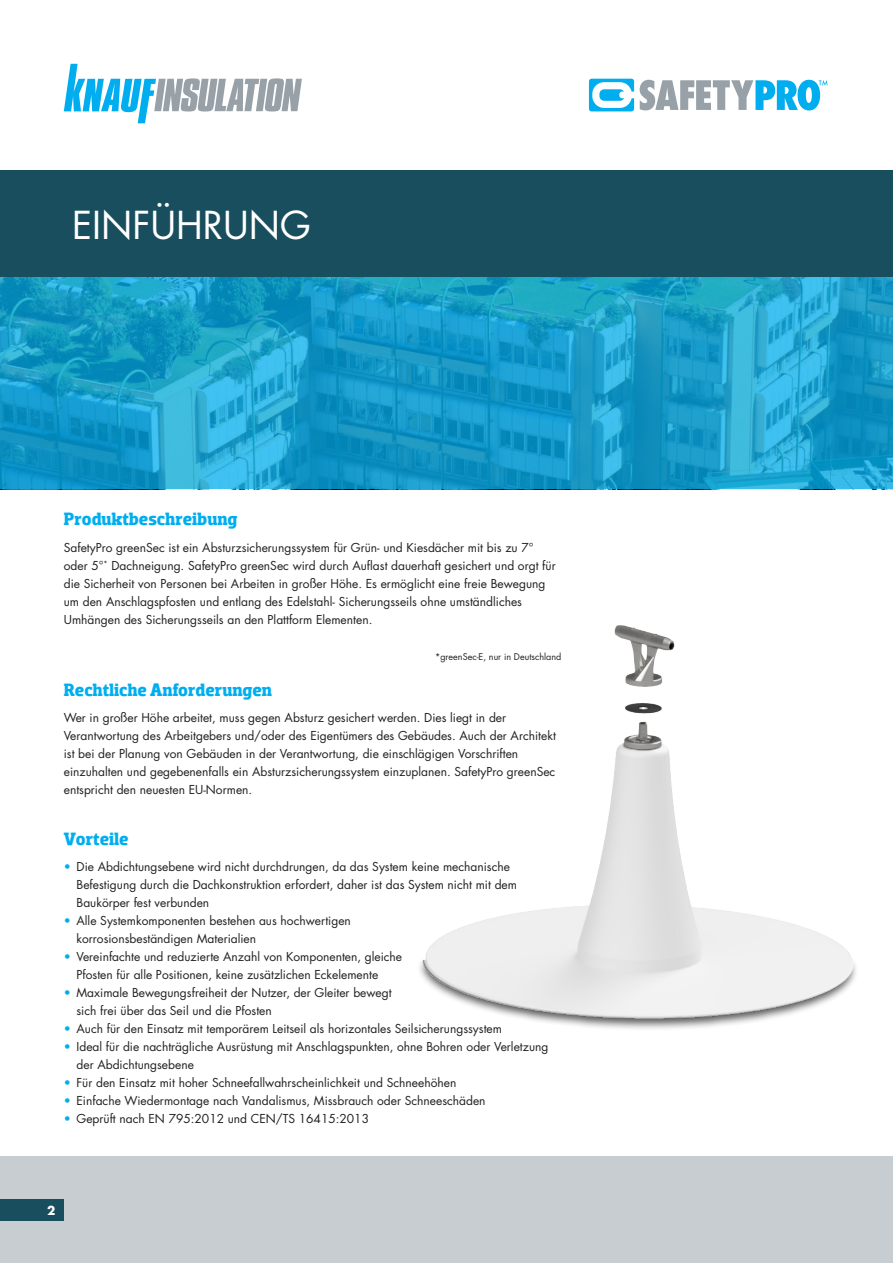
<style>
.page{position:relative;width:893px;height:1263px;background:#fff}
.page>*{position:absolute;margin:0;border:0;box-sizing:border-box;transform-origin:0 0}
.t1{font:37.5px "Futura KNAUF";color:#fff}
._1_intro_13pt_orange{font:700 18px "Dobra Slab W01";color:#00aeef}
._1_intro_13pt_orange-2{font:12px/18px "Futura KNAUF";color:#231f20}
.t2{font:700 12px "Futura KNAUF";color:#fff}
._1_intro_13pt_orange-3{font:9px "Futura KNAUF";color:#231f20}
.s1{color:#00aeef}
</style>
<div class="page">
<svg style="left:0;top:276px;width:893px;height:213px;background:#1a9dc8"></svg>
<div style="left:0;top:170px;width:893px;height:106px;background:#184e5d"></div>
<div style="left:0;top:1157px;width:893px;height:106px;background:#c7cdd1"></div>
<div style="left:0;top:1199px;width:64px;height:21px;background:#184e5d"></div>
<svg style="left:640px;top:80px;width:188px;height:30px"></svg>
<svg style="left:589px;top:79px;width:45px;height:32px"></svg>
<svg style="left:64px;top:64px;width:238px;height:59px"></svg>
<hr style="left:892px;top:0;width:1px;height:276px;background:#c7cdd1">
<div style="left:416px;top:957px;width:443px;height:74px;background:#231f20;opacity:.75"></div>
<img style="left:421px;top:625px;width:432px;height:406px">
<p class="t1" style="left:72px;top:201px;width:240px">EINFÜHRUNG</p>
<p class="_1_intro_13pt_orange" style="left:64px;top:509px;width:175px">Produktbeschreibung</p>
<p class="_1_intro_13pt_orange-2" style="left:64px;top:538px;width:493px">SafetyPro greenSec ist ein Absturzsicherungssystem für Grün- und Kiesdächer mit bis zu 7° oder 5°<sup>*</sup> Dachneigung. SafetyPro greenSec wird durch Auflast dauerhaft gesichert und orgt für die Sicherheit von Personen bei Arbeiten in großer Höhe. Es ermöglicht eine freie Bewegung um den Anschlagspfosten und entlang des Edelstahl- Sicherungsseils ohne umständliches Umhängen des Sicherungsseils an den Plattform Elementen.</p>
<p class="_1_intro_13pt_orange-3" style="left:435px;top:651px;width:128px">*greenSec-E, nur in Deutschland</p>
<p class="_1_intro_13pt_orange" style="left:64px;top:680px;width:210px">Rechtliche Anforderungen</p>
<p class="_1_intro_13pt_orange-2" style="left:64px;top:709px;width:494px">Wer in großer Höhe arbeitet, muss gegen Absturz gesichert werden. Dies liegt in der<br>Verantwortung des Arbeitgebers und/oder des Eigentümers des Gebäudes. Auch der Architekt ist bei der Planung von Gebäuden in der Verantwortung, die einschlägigen Vorschriften</p>
<p class="_1_intro_13pt_orange-2" style="left:64px;top:763px;width:493px">einzuhalten und gegebenenfalls ein Absturzsicherungssystem einzuplanen. SafetyPro greenSec entspricht den neuesten EU-Normen.</p>
<p class="_1_intro_13pt_orange" style="left:64px;top:829px;width:66px">Vorteile</p>
<p class="_1_intro_13pt_orange-2" style="left:77px;top:858px;width:442px;text-indent:-13px"><span class="s1">•</span> Die Abdichtungsebene wird nicht durchdrungen, da das System keine mechanische<br>Befestigung durch die Dachkonstruktion erfordert, daher ist das System nicht mit dem<br>Baukörper fest verbunden</p>
<p class="_1_intro_13pt_orange-2" style="left:77px;top:912px;width:276px;text-indent:-13px"><span class="s1">•</span> Alle Systemkomponenten bestehen aus hochwertigen korrosionsbeständigen Materialien</p>
<p class="_1_intro_13pt_orange-2" style="left:77px;top:948px;width:327px;text-indent:-13px"><span class="s1">•</span> Vereinfachte und reduzierte Anzahl von Komponenten, gleiche<br>Pfosten für alle Positionen, keine zusätzlichen Eckelemente</p>
<p class="_1_intro_13pt_orange-2" style="left:77px;top:984px;width:317px;text-indent:-13px"><span class="s1">•</span> Maximale Bewegungsfreiheit der Nutzer, der Gleiter bewegt sich frei über das Seil und die Pfosten</p>
<p class="_1_intro_13pt_orange-2" style="left:64px;top:1020px;width:440px"><span class="s1">•</span> Auch für den Einsatz mit temporärem Leitseil als horizontales Seilsicherungssystem</p>
<p class="_1_intro_13pt_orange-2" style="left:77px;top:1038px;width:473px;text-indent:-13px"><span class="s1">•</span> Ideal für die nachträgliche Ausrüstung mit Anschlagspunkten, ohne Bohren oder Verletzung der Abdichtungsebene</p>
<p class="_1_intro_13pt_orange-2" style="left:64px;top:1074px;width:394px"><span class="s1">•</span> Für den Einsatz mit hoher Schneefallwahrscheinlichkeit und Schneehöhen</p>
<p class="_1_intro_13pt_orange-2" style="left:64px;top:1092px;width:423px"><span class="s1">•</span> Einfache Wiedermontage nach Vandalismus, Missbrauch oder Schneeschäden</p>
<p class="_1_intro_13pt_orange-2" style="left:64px;top:1110px;width:307px"><span class="s1">•</span> Geprüft nach EN 795:2012 und CEN/TS 16415:2013</p>
<p class="t2" style="left:47px;top:1202px;width:10px">2</p>
</div>
